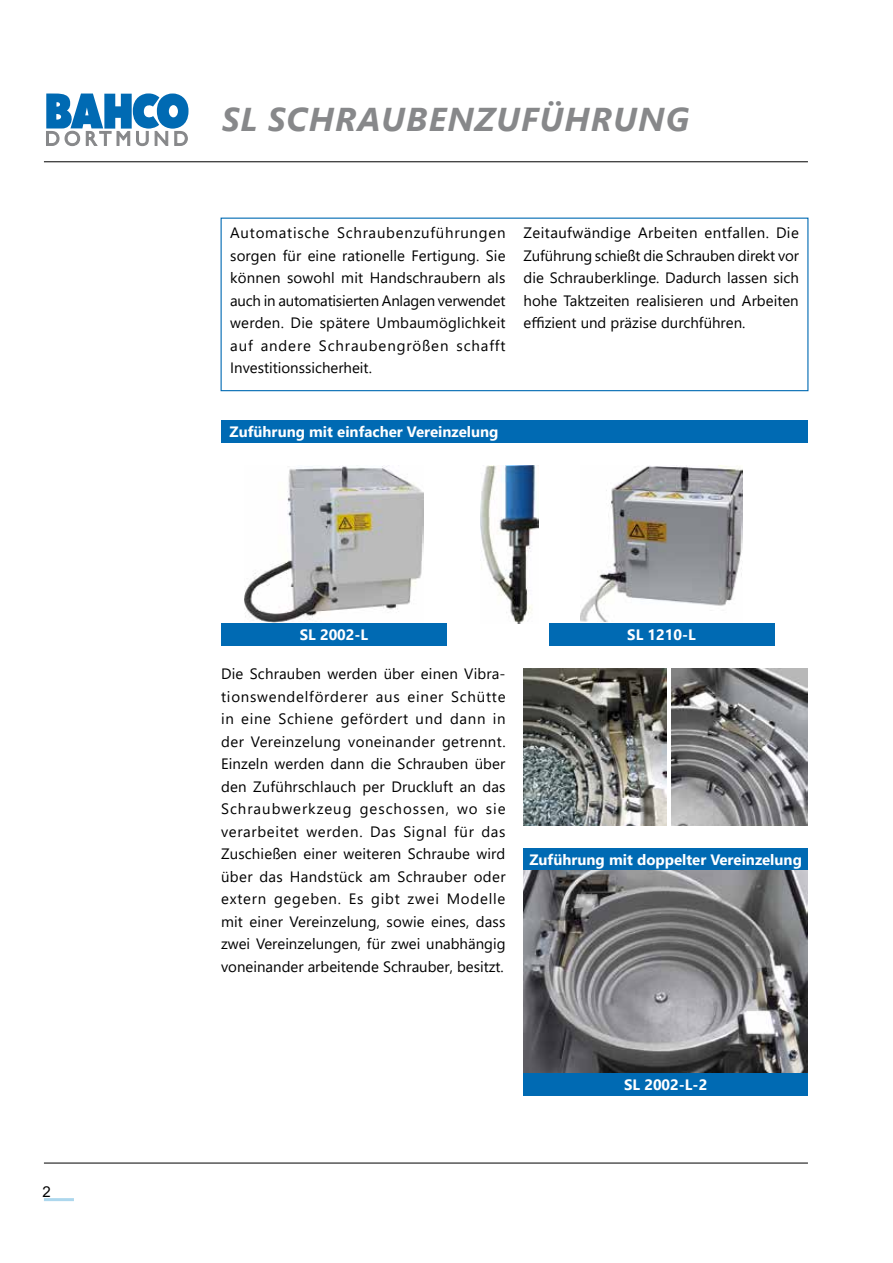
<style>
.page{position:relative;width:893px;height:1263px;background:#fff}
.page>*{position:absolute;margin:0;border:0;box-sizing:border-box;transform-origin:0 0}
.t1{font:italic 700 33px "Segoe UI";letter-spacing:.035em;color:#87888a}
.t2{font:15px/22.5px "Segoe UI";color:#000;text-align:justify}
.t3{font:700 15px "Segoe UI";color:#fff}
.t4{font:15px "Arial";color:#000}
</style>
<div class="page">
<hr style="left:44px;top:162px;width:764px;height:1px;background:#000">
<hr style="left:44px;top:1198px;width:30px;height:3px;background:#add7ed">
<hr style="left:44px;top:1163px;width:764px;height:1px;background:#000">
<svg style="left:46px;top:93px;width:143px;height:54px"></svg>
<div style="left:221px;top:218px;width:587px;height:173px;border:1px solid #006ab3"></div>
<img style="left:244px;top:466px;width:180px;height:157px">
<img style="left:481px;top:466px;width:57px;height:157px">
<img style="left:580px;top:466px;width:163px;height:157px">
<img style="left:523px;top:668px;width:144px;height:158px">
<img style="left:672px;top:668px;width:136px;height:158px">
<div style="left:221px;top:421px;width:587px;height:22px;background:#006ab3"></div>
<div style="left:221px;top:623px;width:226px;height:23px;background:#006ab3"></div>
<div style="left:549px;top:623px;width:225px;height:23px;background:#006ab3"></div>
<div style="left:523px;top:848px;width:285px;height:23px;background:#006ab3"></div>
<img style="left:523px;top:871px;width:285px;height:202px">
<div style="left:523px;top:1073px;width:285px;height:22px;background:#006ab3"></div>
<p class="t4" style="left:42px;top:1181px;width:10px">2</p>
<h1 class="t1" style="left:222px;top:89px;width:469px">SL SCHRAUBENZUFÜHRUNG</h1>
<p class="t2" style="left:230px;top:220px;width:277px">Automatische Schraubenzuführungen sorgen für eine rationelle Fertigung. Sie können sowohl mit Handschraubern als auch in automatisierten Anlagen verwendet werden. Die spätere Umbaumöglichkeit auf andere Schraubengrößen schafft Investitionssicherheit.</p>
<p class="t2" style="left:523px;top:220px;width:277px">Zeitaufwändige Arbeiten entfallen. Die Zuführung schießt die Schrauben direkt vor die Schrauberklinge. Dadurch lassen sich hohe Taktzeiten realisieren und Arbeiten effizient und präzise durchführen.</p>
<p class="t3" style="left:230px;top:418px;width:270px">Zuführung mit einfacher Vereinzelung</p>
<p class="t3" style="left:300px;top:620px;width:70px">SL 2002-L</p>
<p class="t3" style="left:627px;top:620px;width:70px">SL 1210-L</p>
<p class="t2" style="left:221px;top:661px;width:286px">Die Schrauben werden über einen Vibra&shy;tionswendelförderer aus einer Schütte in eine Schiene gefördert und dann in der Vereinzelung voneinander getrennt.<br>Einzeln werden dann die Schrauben über den Zuführschlauch per Druckluft an das Schraubwerkzeug geschossen, wo sie verarbeitet werden. Das Signal für das Zuschießen einer weiteren Schraube wird über das Handstück am Schrauber oder extern gegeben. Es gibt zwei Modelle mit einer Vereinzelung, sowie eines, dass zwei Vereinzelungen, für zwei unabhängig voneinander arbeitende Schrauber, besitzt.</p>
<p class="t3" style="left:529px;top:845px;width:274px">Zuführung mit doppelter Vereinzelung</p>
<p class="t3" style="left:624px;top:1070px;width:85px">SL 2002-L-2</p>
</div>
